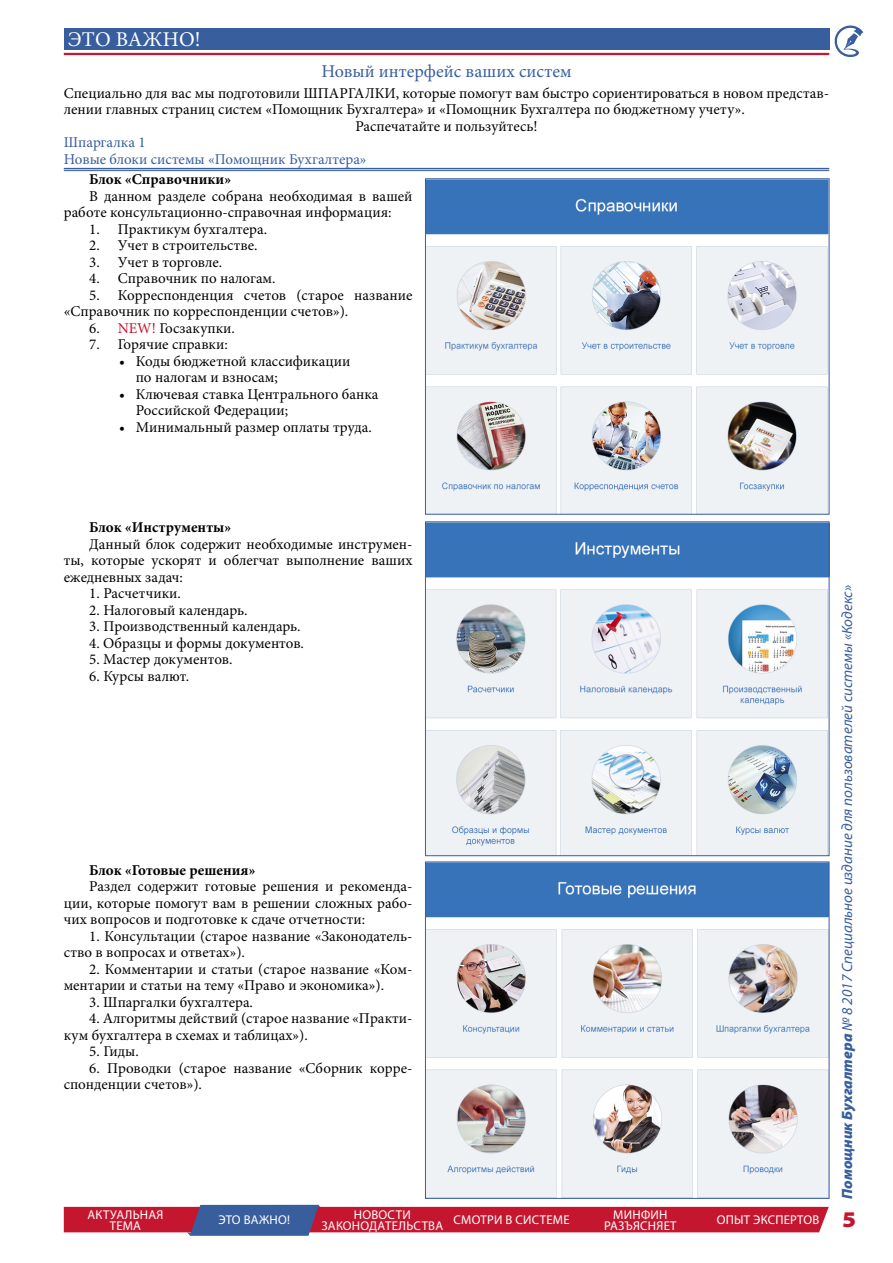
<style>
.page{position:relative;width:893px;height:1263px;background:#fff}
.page>*{position:absolute;margin:0;border:0;box-sizing:border-box;transform-origin:0 0}
.t1{font:900 semi-expanded 22.5px "Myriad Pro";color:#c5162f}
.t2{font:21px "Minion Pro";letter-spacing:.01em;color:#fff}
.t3{font:18px "Minion Pro";color:#385e9e}
.t4{font:15px/16.5px "Minion Pro";color:#000}
.t5{font:italic 15px "Myriad Pro";color:#385e9e}
.t6{font:700 15px "Minion Pro";color:#000}
.t7{font:15px/16.5px "Minion Pro";color:#385e9e}
.t8{font:12.75px/10.5px "Myriad Pro";letter-spacing:.02em;color:#fff;text-align:center}
.s1{color:#c5162f}
.s2{font-weight:900}
</style>
<div class="page">
<svg style="left:834px;top:25px;width:29px;height:32px"></svg>
<div style="left:64px;top:29px;width:765px;height:21px;background:#385e9e"></div>
<hr style="left:64px;top:53px;width:765px;height:2px;background:#c5162f">
<svg style="left:64px;top:1205px;width:765px;height:31px;background:#b84460"></svg>
<img style="left:427px;top:864px;width:400px;height:333px">
<div style="left:425px;top:862px;width:404px;height:337px;border:1px solid #385e9e"></div>
<hr style="left:64px;top:168px;width:765px;height:1px;background:#385e9e">
<hr style="left:64px;top:170px;width:765px;height:1px;background:#385e9e">
<img style="left:427px;top:181px;width:400px;height:331px">
<div style="left:425px;top:179px;width:404px;height:335px;border:1px solid #385e9e"></div>
<img style="left:427px;top:524px;width:400px;height:330px">
<div style="left:425px;top:522px;width:404px;height:334px;border:1px solid #385e9e"></div>
<h2 class="t2" style="left:68px;top:27px;width:134px">ЭТО ВАЖНО!</h2>
<p class="t3" style="left:321px;top:60px;width:252px">Новый интерфейс ваших систем</p>
<p class="t4" style="left:64px;top:84px;width:767px">Специально для вас мы подготовили ШПАРГАЛКИ, которые помогут вам быстро сориентироваться в новом представ-</p>
<p class="t4" style="left:64px;top:101px;width:683px">лении главных страниц систем «Помощник Бухгалтера» и «Помощник Бухгалтера по бюджетному учету».</p>
<p class="t4" style="left:355px;top:117px;width:184px">Распечатайте и пользуйтесь!</p>
<p class="t7" style="left:64px;top:134px;width:304px">Шпаргалка 1<br>Новые блоки системы «Помощник Бухгалтера»</p>
<p class="t6" style="left:89px;top:170px;width:143px">Блок «Справочники»</p>
<p class="t4" style="left:64px;top:187px;width:350px;text-indent:26px">В данном разделе собрана необходимая в вашей работе консультационно-справочная информация:</p>
<p class="t4" style="left:89px;top:220px;width:179px">1. Практикум бухгалтера.</p>
<p class="t4" style="left:89px;top:237px;width:170px">2. Учет в строительстве.</p>
<p class="t4" style="left:89px;top:253px;width:134px">3. Учет в торговле.</p>
<p class="t4" style="left:89px;top:270px;width:188px">4. Справочник по налогам.</p>
<p class="t4" style="left:64px;top:286px;width:350px;text-indent:26px">5. Корреспонденция счетов (старое название «Справочник по корреспонденции счетов»).</p>
<p class="t4" style="left:89px;top:319px;width:147px">6. <span class="s1">NEW!</span> Госзакупки.</p>
<p class="t4" style="left:89px;top:336px;width:140px">7. Горячие справки:</p>
<p class="t4" style="left:136px;top:352px;width:216px;text-indent:-16px">• Коды бюджетной классификации по налогам и взносам;</p>
<p class="t4" style="left:136px;top:385px;width:244px;text-indent:-16px">• Ключевая ставка Центрального банка<br>Российской Федерации;</p>
<p class="t4" style="left:119px;top:418px;width:254px">• Минимальный размер оплаты труда.</p>
<p class="t6" style="left:89px;top:519px;width:143px">Блок «Инструменты»</p>
<p class="t4" style="left:64px;top:536px;width:350px;text-align:justify;text-indent:26px">Данный блок содержит необходимые инструмен&shy;ты, которые ускорят и облегчат выполнение ваших ежедневных задач:</p>
<p class="t4" style="left:89px;top:585px;width:93px">1. Расчетчики.</p>
<p class="t4" style="left:89px;top:602px;width:160px">2. Налоговый календарь.</p>
<p class="t4" style="left:89px;top:618px;width:213px">3. Производственный календарь.</p>
<p class="t4" style="left:89px;top:635px;width:216px">4. Образцы и формы документов.</p>
<p class="t4" style="left:89px;top:651px;width:145px">5. Мастер документов.</p>
<p class="t4" style="left:89px;top:668px;width:101px">6. Курсы валют.</p>
<p class="t6" style="left:89px;top:861px;width:168px">Блок «Готовые решения»</p>
<p class="t4" style="left:64px;top:878px;width:350px;text-align:justify;text-indent:26px">Раздел содержит готовые решения и рекоменда&shy;ции, которые помогут вам в решении сложных рабо&shy;чих вопросов и подготовке к сдаче отчетности:</p>
<p class="t4" style="left:64px;top:927px;width:350px;text-indent:26px">1. Консультации (старое название «Законодатель&shy;ство в вопросах и ответах»).</p>
<p class="t4" style="left:64px;top:960px;width:350px;text-indent:26px">2. Комментарии и статьи (старое название «Ком&shy;ментарии и статьи на тему «Право и экономика»).</p>
<p class="t4" style="left:89px;top:993px;width:165px">3. Шпаргалки бухгалтера.</p>
<p class="t4" style="left:64px;top:1010px;width:350px;text-indent:26px">4. Алгоритмы действий (старое название «Практи&shy;кум бухгалтера в схемах и таблицах»).</p>
<p class="t4" style="left:89px;top:1043px;width:51px">5. Гиды.</p>
<p class="t4" style="left:64px;top:1059px;width:350px;text-indent:26px">6. Проводки (старое название «Сборник корре&shy;спонденции счетов»).</p>
<p class="t8" style="left:87px;top:1210px;width:77px">АКТУАЛЬНАЯ<br>ТЕМА</p>
<p class="t8" style="left:218px;top:1215px;width:73px">ЭТО ВАЖНО!</p>
<p class="t8" style="left:321px;top:1210px;width:250px;text-align:left;text-indent:33px">НОВОСТИ<br>ЗАКОНОДАТЕЛЬСТВА СМОТРИ В СИСТЕМЕ</p>
<p class="t8" style="left:604px;top:1210px;width:74px">МИНФИН<br>РАЗЪЯСНЯЕТ</p>
<p class="t8" style="left:717px;top:1215px;width:104px">ОПЫТ ЭКСПЕРТОВ</p>
<p class="t5" style="left:838px;top:1199px;width:615px;rotate:-90deg"><span class="s2">Помощник Бухгалтера</span> № 8 2017 Специальное издание для пользователей системы «Кодекс»</p>
<h1 class="t1" style="left:842px;top:1206px;width:15px">5</h1>
</div>
